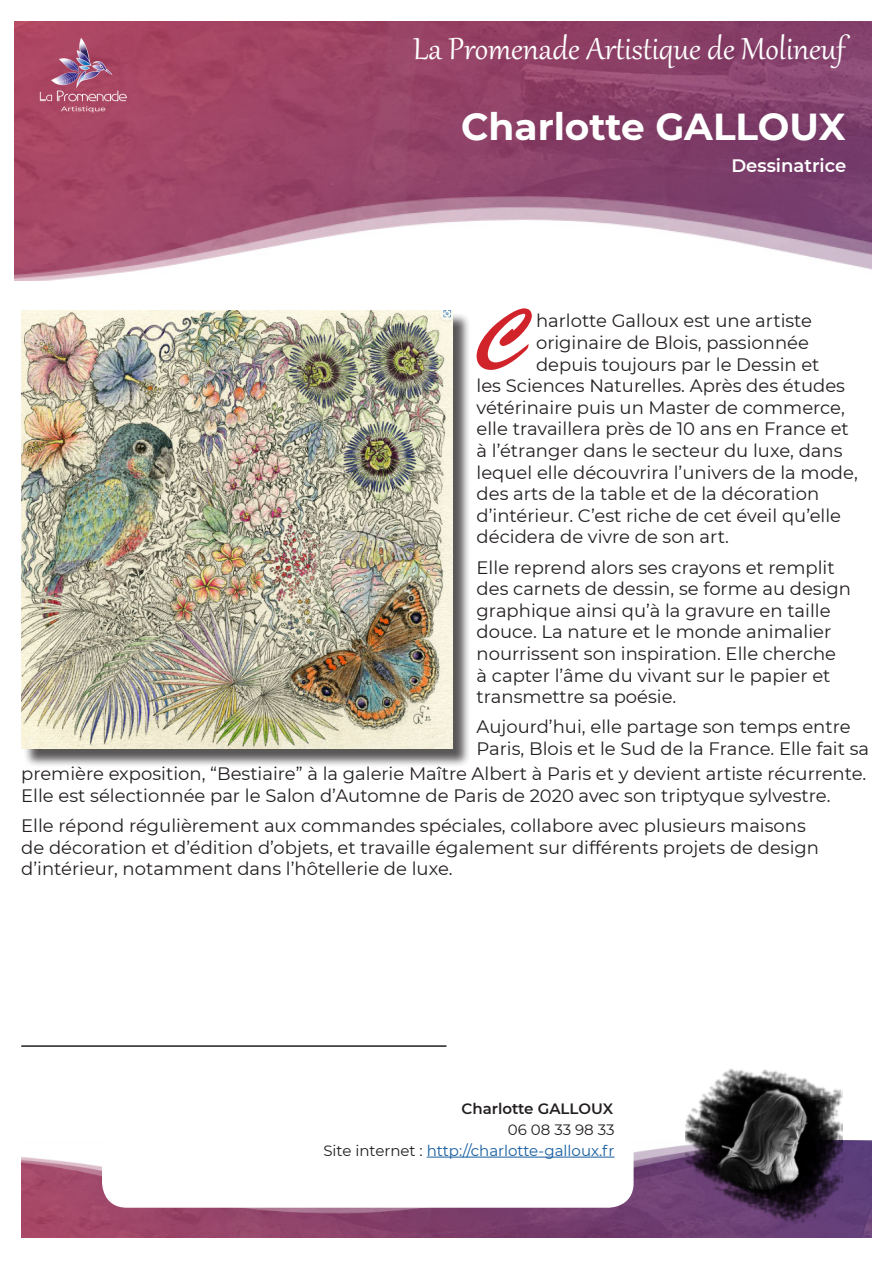
<style>
.page{position:relative;width:893px;height:1263px;background:#fff}
.page>*{position:absolute;margin:0;border:0;box-sizing:border-box;transform-origin:0 0}
.t1{font:74.4px "Brush Script Std";color:#d1232a}
.t2{font:37.5px "Gabriola";color:#fff}
.t3{font:700 37.5px "Montserrat";color:#fff}
.t4{font:18px/21.6px "Montserrat";color:#231f20}
.t5{font:600 18px "Montserrat";color:#fff}
.t6{font:15px/21px "Montserrat";color:#175d9e;text-align:right}
.s1{font-weight:600;color:#231f20}
.s2{color:#231f20}
</style>
<div class="page">
<img style="left:21px;top:1140px;width:851px;height:97px">
<img style="left:686px;top:1068px;width:156px;height:169px">
<img style="left:14px;top:21px;width:858px;height:259px">
<div style="left:24px;top:312px;width:447px;height:455px;background:#231f20;opacity:.75"></div>
<img style="left:21px;top:310px;width:432px;height:439px">
<div style="left:103px;top:1078px;width:530px;height:129px;background:#fff;border-radius:24px"></div>
<hr style="left:427px;top:1157px;width:188px;height:1px;background:#175d9e">
<div style="left:102px;top:1077px;width:532px;height:131px;border:2px solid #fff;border-radius:24px"></div>
<img style="left:25px;top:33px;width:116px;height:85px">
<hr style="left:21px;top:1045px;width:425px;height:2px;background:#231f20">
<p class="t2" style="left:413px;top:24px;width:433px">La Promenade Artistique de Molineuf</p>
<p class="t3" style="left:461px;top:99px;width:386px">Charlotte GALLOUX</p>
<p class="t5" style="left:731px;top:153px;width:116px">Dessinatrice</p>
<p class="t1" style="left:477px;top:295px;width:55px">C</p>
<p class="t4" style="left:536px;top:310px;width:278px">harlotte Galloux est une artiste</p>
<p class="t4" style="left:536px;top:331px;width:274px">originaire de Blois, passionnée</p>
<p class="t4" style="left:536px;top:353px;width:285px">depuis toujours par le Dessin et</p>
<p class="t4" style="left:477px;top:374px;width:370px">les Sciences Naturelles. Après des études</p>
<p class="t4" style="left:477px;top:396px;width:370px">vétérinaire puis un Master de commerce,</p>
<p class="t4" style="left:477px;top:418px;width:374px">elle travaillera près de 10 ans en France et</p>
<p class="t4" style="left:477px;top:439px;width:367px">à l’étranger dans le secteur du luxe, dans</p>
<p class="t4" style="left:477px;top:461px;width:383px">lequel elle découvrira l’univers de la mode,</p>
<p class="t4" style="left:477px;top:482px;width:344px">des arts de la table et de la décoration</p>
<p class="t4" style="left:477px;top:504px;width:366px">d’intérieur. C’est riche de cet éveil qu’elle</p>
<p class="t4" style="left:477px;top:526px;width:254px">décidera de vivre de son art.</p>
<p class="t4" style="left:477px;top:556px;width:376px">Elle reprend alors ses crayons et remplit des carnets de dessin, se forme au design graphique ainsi qu’à la gravure en taille douce. La nature et le monde animalier nourrissent son inspiration. Elle cherche à capter l’âme du vivant sur le papier et transmettre sa poésie.</p>
<p class="t4" style="left:477px;top:715px;width:394px">Aujourd’hui, elle partage son temps entre<br>Paris, Blois et le Sud de la France. Elle fait sa</p>
<p class="t4" style="left:21px;top:762px;width:847px">première exposition, “Bestiaire” à la galerie Maître Albert à Paris et y devient artiste récurrente.<br>Elle est sélectionnée par le Salon d’Automne de Paris de 2020 avec son triptyque sylvestre.</p>
<p class="t4" style="left:21px;top:814px;width:799px">Elle répond régulièrement aux commandes spéciales, collabore avec plusieurs maisons de décoration et d’édition d’objets, et travaille également sur différents projets de design d’intérieur, notamment dans l’hôtellerie de luxe.</p>
<p class="t6" style="left:323px;top:1097px;width:293px"><span class="s1">Charlotte GALLOUX<br></span><span class="s2">06 08 33 98 33<br>Site internet :</span> http://charlotte-galloux.fr</p>
</div>
